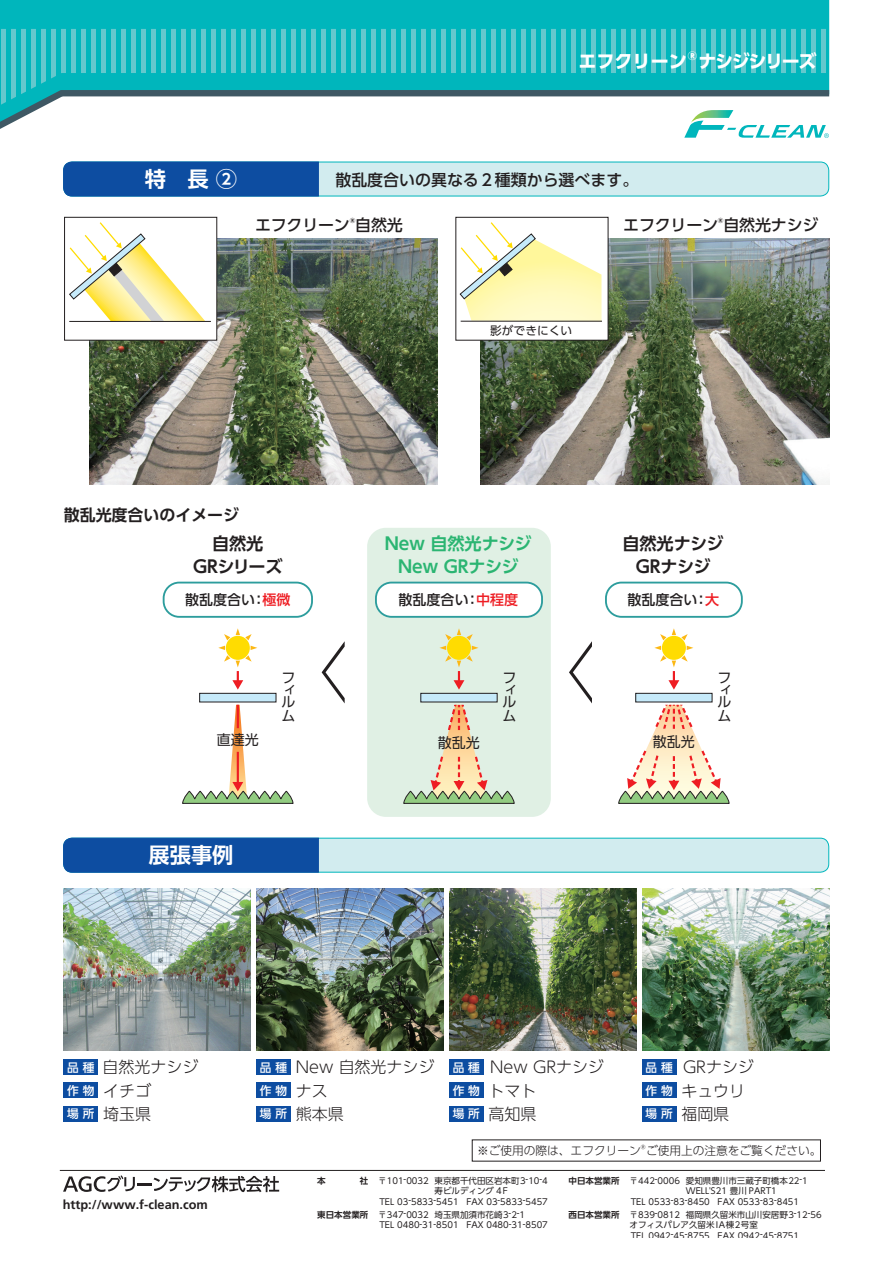
<style>
.page{position:relative;width:893px;height:1263px;background:#fff}
.page>*{position:absolute;margin:0;border:0;box-sizing:border-box;transform-origin:0 0}
.見出し{font:700 21.3px "UD Shin Go Pr 6 N De";color:#fff}
.見出し-2{font:700 18px "UD Shin Go Pr 6 N";letter-spacing:-.08em;color:#fff}
.t1{font:700 17.1px/23.4px "UD Shin Go Pr 6 N De";letter-spacing:-.01em;color:#231f20;text-align:center}
.t2{font:700 17.1px/23.4px "UD Shin Go Pr 6 N De";color:#2bb572;text-align:center}
.箇条書き{font:300 15.9px "UD Shin Go Pr 6 N";color:#231f20}
.写真下{font:500 15.9px "UD Shin Go Pr 6 N";letter-spacing:-.01em;color:#231f20}
.本文{font:500 15.9px "UD Shin Go Pr 6 N";color:#231f20}
.写真下-2{font:700 15.9px "UD Shin Go Pr 6 N De";color:#231f20}
.t3{font:500 13.95px "UD Shin Go Pr 6 N";color:#231f20}
.t4{font:13.95px/12.5px "UD Shin Go Pr 6 N";color:#231f20;text-align:justify}
.t5{font:700 12.75px "Frutiger";color:#231f20}
.図版{font:300 11.7px "UD Shin Go Pr 6 N";color:#231f20}
.箇条書き-2{font:500 11.7px "UD Shin Go Pr 6 N";color:#fff}
.写真下-3{font:11.7px "UD Shin Go Pr 6 N";color:#231f20}
.t6{font:8.55px/10.6px "UD Shin Go Pr 6 N";color:#231f20}
.写真下-4{font:700 6.45px "UD Shin Go Pr 6 N De";color:#231f20}
.s1{color:#ee1d23}
.s2{font-family:"UD Shin Go Pr 6 N De";font-weight:700}
</style>
<div class="page">
<div style="left:0;top:0;width:829px;height:29px;background:#00b6bc"></div>
<svg style="left:0;top:29px;width:829px;height:58px;background:#26bcc2"></svg>
<svg style="left:0;top:87px;width:830px;height:80px"></svg>
<img style="left:90px;top:238px;width:348px;height:247px">
<img style="left:481px;top:238px;width:348px;height:247px">
<div style="left:65px;top:217px;width:152px;height:123px;background:#fff"></div>
<hr style="left:69px;top:321px;width:142px;height:1px;background:#231f20">
<svg style="left:69px;top:222px;width:136px;height:100px"></svg>
<div style="left:64px;top:217px;width:153px;height:124px;border:1px solid #231f20"></div>
<div style="left:456px;top:217px;width:152px;height:123px;background:#fff"></div>
<svg style="left:459px;top:222px;width:143px;height:99px"></svg>
<hr style="left:461px;top:321px;width:141px;height:1px;background:#231f20">
<div style="left:455px;top:217px;width:153px;height:124px;border:1px solid #231f20"></div>
<div style="left:64px;top:162px;width:765px;height:34px;background:#d2ecef;border-radius:9px"></div>
<div style="left:63px;top:162px;width:766px;height:34px;border:1px solid #00b6bc;border-radius:9px"></div>
<div style="left:63px;top:161px;width:256px;height:36px;background:#0d4da1"></div>
<div style="left:64px;top:838px;width:765px;height:34px;background:#d2ecef;border-radius:9px"></div>
<div style="left:63px;top:838px;width:766px;height:35px;border:1px solid #00b6bc;border-radius:9px"></div>
<div style="left:63px;top:837px;width:256px;height:36px;background:#0d4da1"></div>
<div style="left:64px;top:1059px;width:34px;height:16px;background:#0d4da1"></div>
<div style="left:64px;top:1082px;width:34px;height:16px;background:#0d4da1"></div>
<div style="left:64px;top:1106px;width:34px;height:16px;background:#0d4da1"></div>
<div style="left:642px;top:1059px;width:34px;height:16px;background:#0d4da1"></div>
<div style="left:642px;top:1082px;width:34px;height:16px;background:#0d4da1"></div>
<div style="left:642px;top:1106px;width:34px;height:16px;background:#0d4da1"></div>
<div style="left:449px;top:1059px;width:34px;height:16px;background:#0d4da1"></div>
<div style="left:449px;top:1082px;width:34px;height:16px;background:#0d4da1"></div>
<div style="left:449px;top:1106px;width:34px;height:16px;background:#0d4da1"></div>
<div style="left:257px;top:1059px;width:34px;height:16px;background:#0d4da1"></div>
<div style="left:257px;top:1082px;width:34px;height:16px;background:#0d4da1"></div>
<div style="left:257px;top:1106px;width:34px;height:16px;background:#0d4da1"></div>
<img style="left:642px;top:888px;width:187px;height:162px">
<img style="left:449px;top:888px;width:187px;height:162px">
<img style="left:257px;top:888px;width:187px;height:162px">
<img style="left:64px;top:888px;width:187px;height:162px">
<svg style="left:63px;top:1175px;width:216px;height:17px"></svg>
<hr style="left:60px;top:1170px;width:765px;height:1px;background:#231f20">
<div style="left:367px;top:528px;width:184px;height:289px;background:#e0f0e4;border-radius:19px"></div>
<div style="left:376px;top:583px;width:166px;height:34px;background:#fff;border-radius:16px"></div>
<div style="left:375px;top:582px;width:168px;height:36px;border:2px solid #2d9d9d;border-radius:16px"></div>
<div style="left:421px;top:693px;width:76px;height:9px;background:#c6eafa"></div>
<div style="left:420px;top:693px;width:77px;height:9px;border:1px solid #231f20"></div>
<div style="left:447px;top:636px;width:24px;height:24px;background:#ffdc01;border-radius:50%"></div>
<svg style="left:445px;top:634px;width:6px;height:6px"></svg>
<svg style="left:457px;top:628px;width:16px;height:12px"></svg>
<svg style="left:439px;top:646px;width:39px;height:44px"></svg>
<div style="left:163px;top:582px;width:150px;height:36px;border:2px solid #2d9d9d;border-radius:16px"></div>
<svg style="left:403px;top:705px;width:112px;height:99px"></svg>
<div style="left:200px;top:693px;width:76px;height:9px;background:#c6eafa"></div>
<div style="left:199px;top:693px;width:77px;height:9px;border:1px solid #231f20"></div>
<div style="left:226px;top:636px;width:24px;height:24px;background:#ffdc01;border-radius:50%"></div>
<svg style="left:224px;top:634px;width:6px;height:6px"></svg>
<svg style="left:236px;top:628px;width:16px;height:12px"></svg>
<svg style="left:218px;top:646px;width:39px;height:44px"></svg>
<svg style="left:182px;top:705px;width:112px;height:99px"></svg>
<div style="left:605px;top:582px;width:138px;height:36px;border:2px solid #2d9d9d;border-radius:16px"></div>
<div style="left:636px;top:693px;width:76px;height:9px;background:#c6eafa"></div>
<div style="left:635px;top:693px;width:77px;height:9px;border:1px solid #231f20"></div>
<div style="left:662px;top:636px;width:24px;height:24px;background:#ffdc01;border-radius:50%"></div>
<svg style="left:660px;top:634px;width:6px;height:6px"></svg>
<svg style="left:672px;top:628px;width:16px;height:12px"></svg>
<svg style="left:654px;top:646px;width:39px;height:44px"></svg>
<svg style="left:569px;top:641px;width:23px;height:62px"></svg>
<svg style="left:322px;top:641px;width:23px;height:62px"></svg>
<svg style="left:618px;top:705px;width:112px;height:99px"></svg>
<p class="見出し-2" style="left:578px;top:46px;width:240px">エフクリーン<sup>®</sup>ナシジシリーズ</p>
<p class="見出し" style="left:145px;top:162px;width:94px">特　長 ②</p>
<p class="本文" style="left:335px;top:167px;width:304px">散乱度合いの異なる２種類から選べます。</p>
<p class="写真下-4" style="left:350px;top:215px;width:7px">®</p>
<p class="写真下" style="left:623px;top:212px;width:197px">エフクリーン自然光ナシジ</p>
<p class="写真下" style="left:255px;top:212px;width:149px">エフクリーン自然光</p>
<p class="写真下-4" style="left:718px;top:215px;width:7px">®</p>
<p class="写真下-2" style="left:64px;top:502px;width:177px">散乱光度合いのイメージ</p>
<p class="t1" style="left:193px;top:531px;width:91px">自然光<br>GRシリーズ</p>
<p class="t3" style="left:185px;top:589px;width:107px">散乱度合い：<span class="s1">極微</span></p>
<p class="t4" style="left:217px;top:733px;width:44px">直達光</p>
<p class="t4" style="left:281px;top:671px;width:15px">フィルム</p>
<p class="見出し" style="left:148px;top:838px;width:87px">展張事例</p>
<p class="写真下-3" style="left:490px;top:321px;width:83px">影ができにくい</p>
<p class="t2" style="left:385px;top:531px;width:148px">New 自然光ナシジ<br>New GRナシジ</p>
<p class="t3" style="left:399px;top:589px;width:121px">散乱度合い：<span class="s1">中程度</span></p>
<p class="t4" style="left:438px;top:736px;width:44px">散乱光</p>
<p class="t4" style="left:503px;top:671px;width:15px">フィルム</p>
<p class="t1" style="left:622px;top:531px;width:103px">自然光ナシジ<br>GRナシジ</p>
<p class="t3" style="left:627px;top:589px;width:93px">散乱度合い：<span class="s1">大</span></p>
<p class="t4" style="left:653px;top:735px;width:44px">散乱光</p>
<p class="t4" style="left:717px;top:671px;width:15px">フィルム</p>
<p class="箇条書き-2" style="left:67px;top:1057px;width:29px">品 種</p>
<p class="箇条書き" style="left:103px;top:1054px;width:97px">自然光ナシジ</p>
<p class="箇条書き-2" style="left:67px;top:1081px;width:29px">作 物</p>
<p class="箇条書き" style="left:103px;top:1077px;width:49px">イチゴ</p>
<p class="箇条書き-2" style="left:67px;top:1104px;width:29px">場 所</p>
<p class="箇条書き" style="left:103px;top:1101px;width:49px">埼玉県</p>
<p class="箇条書き-2" style="left:260px;top:1057px;width:29px">品 種</p>
<p class="箇条書き" style="left:296px;top:1054px;width:140px">New 自然光ナシジ</p>
<p class="箇条書き-2" style="left:260px;top:1081px;width:29px">作 物</p>
<p class="箇条書き" style="left:296px;top:1077px;width:33px">ナス</p>
<p class="箇条書き-2" style="left:260px;top:1104px;width:29px">場 所</p>
<p class="箇条書き" style="left:296px;top:1101px;width:49px">熊本県</p>
<p class="箇条書き-2" style="left:453px;top:1057px;width:29px">品 種</p>
<p class="箇条書き" style="left:490px;top:1054px;width:115px">New GRナシジ</p>
<p class="箇条書き-2" style="left:453px;top:1081px;width:29px">作 物</p>
<p class="箇条書き" style="left:489px;top:1077px;width:49px">トマト</p>
<p class="箇条書き-2" style="left:453px;top:1104px;width:29px">場 所</p>
<p class="箇条書き" style="left:489px;top:1101px;width:49px">高知県</p>
<p class="箇条書き-2" style="left:645px;top:1057px;width:29px">品 種</p>
<p class="箇条書き" style="left:683px;top:1054px;width:72px">GRナシジ</p>
<p class="箇条書き-2" style="left:645px;top:1081px;width:29px">作 物</p>
<p class="箇条書き" style="left:681px;top:1077px;width:65px">キュウリ</p>
<p class="箇条書き-2" style="left:645px;top:1104px;width:29px">場 所</p>
<p class="箇条書き" style="left:681px;top:1101px;width:49px">福岡県</p>
<p class="t5" style="left:63px;top:1197px;width:147px">http://www.f-clean.com</p>
<p class="図版" style="left:477px;top:1141px;width:346px">※ご使用の際は、エフクリーン<sup>®</sup>ご使用上の注意をご覧ください。</p>
<p class="t6" style="left:317px;top:1175px;width:232px"><span class="s2">本　　　　社</span> 〒101-0032 東京都千代田区岩本町3-10-4</p>
<p class="t6" style="left:435px;top:1185px;width:76px">寿ビルディング 4Ｆ</p>
<p class="t6" style="left:379px;top:1196px;width:170px">TEL 03-5833-5451 FAX 03-5833-5457</p>
<p class="t6" style="left:379px;top:1209px;width:170px;text-indent:-62px"><span class="s2">東日本営業所</span> 〒347-0032 埼玉県加須市花崎3-2-1<br>TEL 0480-31-8501 FAX 0480-31-8507</p>
<p class="t6" style="left:569px;top:1175px;width:241px"><span class="s2">中日本営業所</span> 〒442-0006 愛知県豊川市三蔵子町橋本22-1</p>
<p class="t6" style="left:686px;top:1185px;width:92px">WELL'S21 豊川 PART1</p>
<p class="t6" style="left:631px;top:1196px;width:170px">TEL 0533-83-8450 FAX 0533-83-8451</p>
<p class="t6" style="left:630px;top:1209px;width:194px;text-indent:-61px"><span class="s2">西日本営業所</span> 〒839-0812 福岡県久留米市山川安居野3-12-56オフィスパレア久留米ＩA棟2号室<br>TEL 0942-45-8755 FAX 0942-45-8751</p>
</div>
